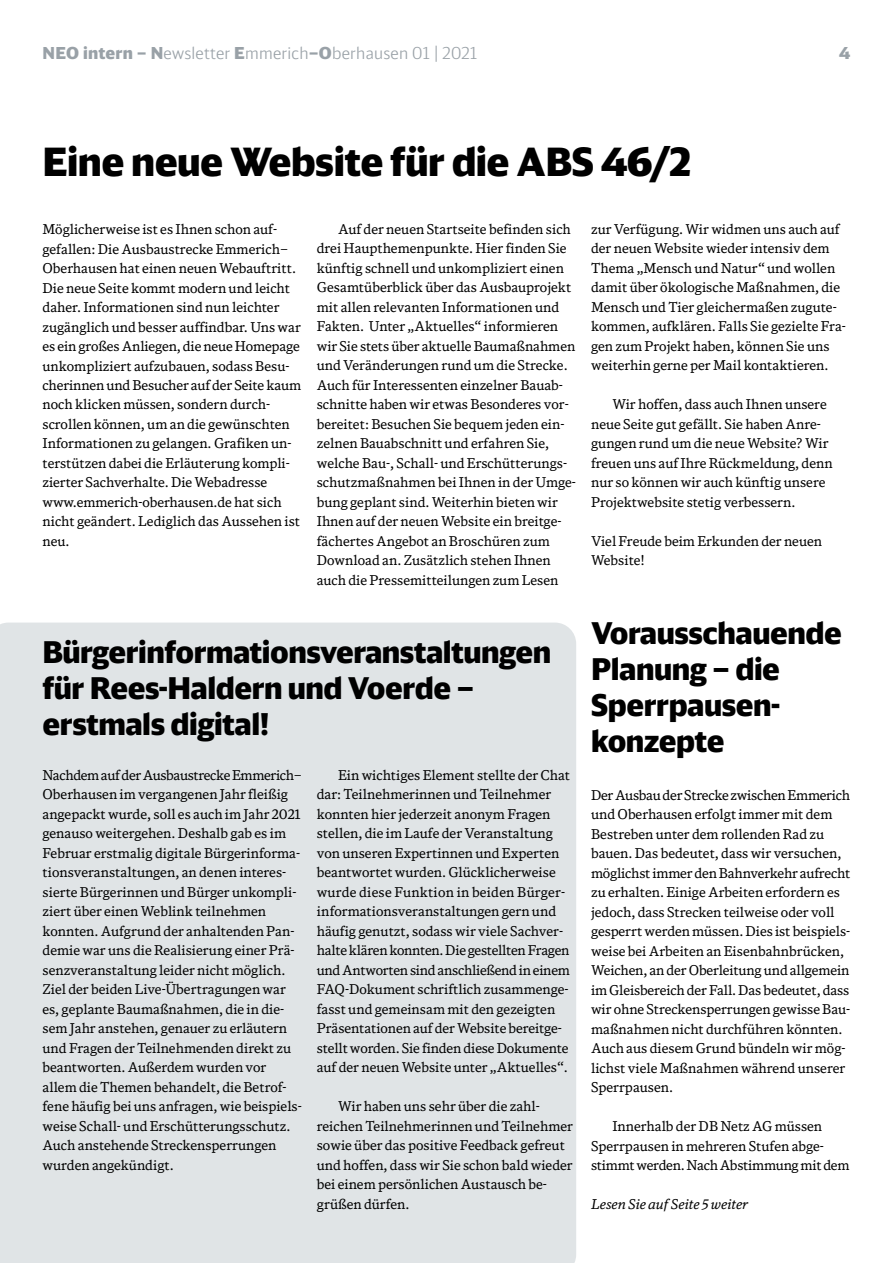
<style>
.page{position:relative;width:893px;height:1263px;background:#fff}
.page>*{position:absolute;margin:0;border:0;box-sizing:border-box;transform-origin:0 0}
.t1{font:900 39px "DB Head";letter-spacing:-.015em;color:#000}
.t2{font:900 30px/36px "DB Head";letter-spacing:-.015em;color:#000}
.t3{font:300 16.5px "DB Head";letter-spacing:.015em;color:#99a1a7}
.t4{font:900 16.5px "DB Head";color:#99a1a7}
.t5{font:13.5px/19.5px "DB News";color:#000}
.t6{font:italic 13.5px "DB News";color:#000}
.s1{font-weight:900}
</style>
<div class="page">
<div style="left:0;top:622px;width:576px;height:641px;background:#e0e4e6"></div>
<p class="t3" style="left:43px;top:42px;width:436px"><span class="s1">NEO intern – N</span>ewsletter <span class="s1">E</span>mmerich<span class="s1">–O</span>berhausen 01 | 2021</p>
<p class="t4" style="left:839px;top:42px;width:13px">4</p>
<h1 class="t1" style="left:43px;top:136px;width:650px">Eine neue Website für die ABS 46/2</h1>
<p class="t5" style="left:43px;top:219px;width:260px">Möglicherweise ist es Ihnen schon auf&shy;gefallen: Die Ausbaustrecke Emmerich– Oberhausen hat einen neuen Webauftritt.<br>Die neue Seite kommt modern und leicht daher. Informationen sind nun leichter zugänglich und besser auffindbar. Uns war es ein großes Anliegen, die neue Homepage unkompliziert aufzubauen, sodass Besu&shy;cherinnen und Besucher auf der Seite kaum noch klicken müssen, sondern durch&shy;scrollen können, um an die gewünschten Informationen zu gelangen. Grafiken un&shy;terstützen dabei die Erläuterung kompli&shy;zierter Sachverhalte. Die Webadresse www.emmerich-oberhausen.de hat sich nicht geändert. Lediglich das Aussehen ist neu.</p>
<p class="t5" style="left:317px;top:219px;width:261px;text-indent:21px">Auf der neuen Startseite befinden sich drei Haupthemenpunkte. Hier finden Sie künftig schnell und unkompliziert einen Gesamtüberblick über das Ausbauprojekt mit allen relevanten Informationen und Fakten. Unter „Aktuelles“ informieren wir Sie stets über aktuelle Baumaßnahmen und Veränderungen rund um die Strecke.<br>Auch für Interessenten einzelner Bauab&shy;schnitte haben wir etwas Besonderes vor&shy;bereitet: Besuchen Sie bequem jeden ein&shy;zelnen Bauabschnitt und erfahren Sie, welche Bau-, Schall- und Erschütterungs&shy;schutzmaßnahmen bei Ihnen in der Umge&shy;bung geplant sind. Weiterhin bieten wir Ihnen auf der neuen Website ein breitge&shy;fächertes Angebot an Broschüren zum Download an. Zusätzlich stehen Ihnen auch die Pressemitteilungen zum Lesen</p>
<h2 class="t2" style="left:43px;top:633px;width:510px">Bürgerinformationsveranstaltungen für Rees-Haldern und Voerde – erstmals digital!</h2>
<p class="t5" style="left:43px;top:765px;width:261px">Nachdem auf der Ausbaustrecke Emmerich– Oberhausen im vergangenen Jahr fleißig angepackt wurde, soll es auch im Jahr 2021 genauso weitergehen. Deshalb gab es im Februar erstmalig digitale Bürgerinforma&shy;tionsveranstaltungen, an denen interes&shy;sierte Bürgerinnen und Bürger unkompli&shy;ziert über einen Weblink teilnehmen konnten. Aufgrund der anhaltenden Pan&shy;demie war uns die Realisierung einer Prä&shy;senzveranstaltung leider nicht möglich.<br>Ziel der beiden Live-Übertragungen war es, geplante Baumaßnahmen, die in die&shy;sem Jahr anstehen, genauer zu erläutern und Fragen der Teilnehmenden direkt zu beantworten. Außerdem wurden vor allem die Themen behandelt, die Betrof&shy;fene häufig bei uns anfragen, wie beispiels&shy;weise Schall- und Erschütterungsschutz.<br>Auch anstehende Streckensperrungen wurden angekündigt.</p>
<p class="t5" style="left:317px;top:765px;width:255px;text-indent:21px">Ein wichtiges Element stellte der Chat dar: Teilnehmerinnen und Teilnehmer konnten hier jederzeit anonym Fragen stellen, die im Laufe der Veranstaltung von unseren Expertinnen und Experten beantwortet wurden. Glücklicherweise wurde diese Funktion in beiden Bürger&shy;informationsveranstaltungen gern und häufig genutzt, sodass wir viele Sachver&shy;halte klären konnten. Die gestellten Fragen und Antworten sind anschließend in einem FAQ-Dokument schriftlich zusammenge&shy;fasst und gemeinsam mit den gezeigten Präsentationen auf der Website bereitge&shy;stellt worden. Sie finden diese Dokumente auf der neuen Website unter „Aktuelles“.</p>
<p class="t5" style="left:317px;top:1096px;width:258px;text-indent:21px">Wir haben uns sehr über die zahl&shy;reichen Teilnehmerinnen und Teilnehmer sowie über das positive Feedback gefreut und hoffen, dass wir Sie schon bald wieder bei einem persönlichen Austausch be&shy;grüßen dürfen.</p>
<p class="t5" style="left:591px;top:219px;width:256px">zur Verfügung. Wir widmen uns auch auf der neuen Website wieder intensiv dem Thema „Mensch und Natur“ und wollen damit über ökologische Maßnahmen, die Mensch und Tier gleichermaßen zugute&shy;kommen, aufklären. Falls Sie gezielte Fra&shy;gen zum Projekt haben, können Sie uns weiterhin gerne per Mail kontaktieren.</p>
<p class="t5" style="left:591px;top:394px;width:243px;text-indent:21px">Wir hoffen, dass auch Ihnen unsere neue Seite gut gefällt. Sie haben Anre&shy;gungen rund um die neue Website? Wir freuen uns auf Ihre Rückmeldung, denn nur so können wir auch künftig unsere Projektwebsite stetig verbessern.</p>
<p class="t5" style="left:591px;top:531px;width:233px">Viel Freude beim Erkunden der neuen<br>Website!</p>
<h2 class="t2" style="left:591px;top:614px;width:252px">Vorausschauende<br>Planung – die<br>Sperrpausen&shy;konzepte</h2>
<p class="t5" style="left:591px;top:785px;width:261px">Der Ausbau der Strecke zwischen Emmerich und Oberhausen erfolgt immer mit dem Bestreben unter dem rollenden Rad zu bauen. Das bedeutet, dass wir versuchen, möglichst immer den Bahnverkehr aufrecht zu erhalten. Einige Arbeiten erfordern es jedoch, dass Strecken teilweise oder voll gesperrt werden müssen. Dies ist beispiels&shy;weise bei Arbeiten an Eisenbahnbrücken, Weichen, an der Oberleitung und allgemein im Gleisbereich der Fall. Das bedeutet, dass wir ohne Streckensperrungen gewisse Bau&shy;maßnahmen nicht durchführen könnten.<br>Auch aus diesem Grund bündeln wir mög&shy;lichst viele Maßnahmen während unserer Sperrpausen.</p>
<p class="t5" style="left:591px;top:1116px;width:260px;text-indent:21px">Innerhalb der DB Netz AG müssen<br>Sperrpausen in mehreren Stufen abge&shy;stimmt werden. Nach Abstimmung mit dem</p>
<p class="t6" style="left:591px;top:1196px;width:159px">Lesen Sie auf Seite 5 weiter</p>
</div>
